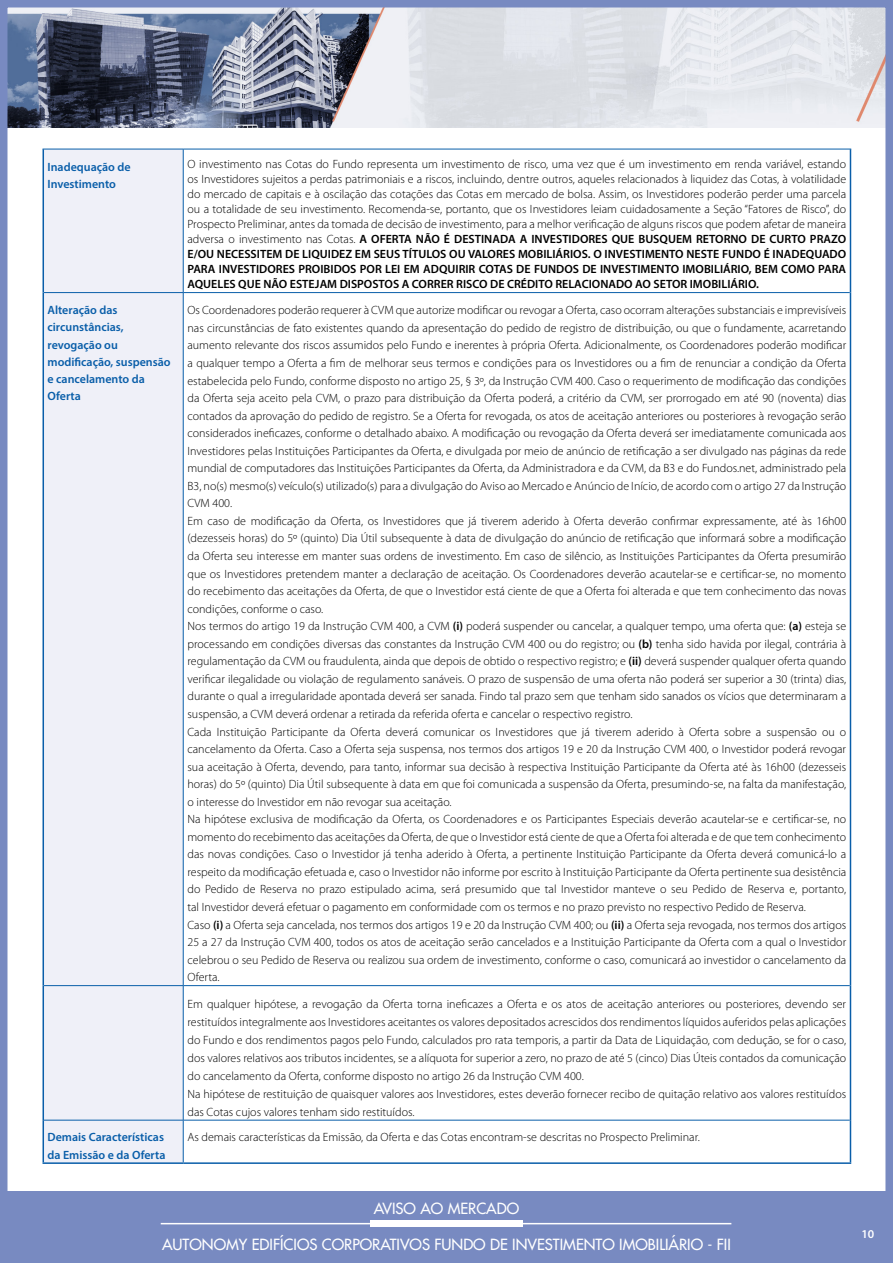
<style>
.page{position:relative;width:893px;height:1263px;background:#fff}
.page>*{position:absolute;margin:0;border:0;box-sizing:border-box;transform-origin:0 0}
.t1{font:15px "Futura";color:#fff}
.t2{font:300 12px/17.5px "Myriad Pro";color:#000}
.t3{font:600 12px/17.2px "Myriad Pro";color:#095ea9}
.t4{font:600 12px "Myriad Pro";color:#fff}
.s1{font-weight:600}
</style>
<div class="page">
<div style="left:0;top:1191px;width:885px;height:65px;background:#788ac1"></div>
<img style="left:9px;top:9px;width:875px;height:118px">
<div style="left:0;top:0;width:893px;height:1263px;border:8px solid #788ac1"></div>
<hr style="left:161px;top:1223px;width:570px;height:1px;background:#fff">
<div style="left:371px;top:1220px;width:152px;height:6px;background:#fff"></div>
<div style="left:44px;top:150px;width:139px;height:1012px;background:#eff0f8"></div>
<hr style="left:43px;top:149px;width:1px;height:144px;background:#095ea9">
<hr style="left:850px;top:149px;width:1px;height:144px;background:#095ea9">
<hr style="left:43px;top:293px;width:1px;height:693px;background:#095ea9">
<hr style="left:850px;top:293px;width:1px;height:693px;background:#095ea9">
<hr style="left:43px;top:986px;width:1px;height:134px;background:#095ea9">
<hr style="left:850px;top:986px;width:1px;height:134px;background:#095ea9">
<hr style="left:43px;top:1120px;width:1px;height:42px;background:#095ea9">
<hr style="left:850px;top:1120px;width:1px;height:42px;background:#095ea9">
<hr style="left:43px;top:1162px;width:140px;height:2px;background:#095ea9">
<hr style="left:183px;top:1162px;width:668px;height:2px;background:#095ea9">
<hr style="left:43px;top:149px;width:140px;height:1px;background:#095ea9">
<hr style="left:183px;top:149px;width:668px;height:1px;background:#095ea9">
<hr style="left:183px;top:149px;width:1px;height:143px;background:#095ea9">
<hr style="left:183px;top:293px;width:1px;height:692px;background:#095ea9">
<hr style="left:44px;top:292px;width:139px;height:1px;background:#095ea9">
<hr style="left:183px;top:292px;width:667px;height:1px;background:#095ea9">
<hr style="left:44px;top:985px;width:139px;height:1px;background:#095ea9">
<hr style="left:183px;top:985px;width:667px;height:1px;background:#095ea9">
<hr style="left:183px;top:986px;width:1px;height:134px;background:#095ea9">
<hr style="left:44px;top:1120px;width:139px;height:1px;background:#095ea9">
<hr style="left:183px;top:1120px;width:667px;height:1px;background:#095ea9">
<hr style="left:183px;top:1120px;width:1px;height:42px;background:#095ea9">
<p class="t3" style="left:48px;top:158px;width:85px">Inadequação de<br>Investimento</p>
<p class="t2" style="left:187px;top:157px;width:660px;line-height:15px;text-align:justify">O investimento nas Cotas do Fundo representa um investimento de risco, uma vez que é um investimento em renda variável, estando os Investidores sujeitos a perdas patrimoniais e a riscos, incluindo, dentre outros, aqueles relacionados à liquidez das Cotas, à volatilidade do mercado de capitais e à oscilação das cotações das Cotas em mercado de bolsa. Assim, os Investidores poderão perder uma parcela ou a totalidade de seu investimento. Recomenda-se, portanto, que os Investidores leiam cuidadosamente a Seção “Fatores de Risco”, do Prospecto Preliminar, antes da tomada de decisão de investimento, para a melhor verificação de alguns riscos que podem afetar de maneira adversa o investimento nas Cotas. <span class="s1">A OFERTA NÃO É DESTINADA A INVESTIDORES QUE BUSQUEM RETORNO DE CURTO PRAZO E/OU NECESSITEM DE LIQUIDEZ EM SEUS TÍTULOS OU VALORES MOBILIÁRIOS. O INVESTIMENTO NESTE FUNDO É INADEQUADO PARA INVESTIDORES PROIBIDOS POR LEI EM ADQUIRIR COTAS DE FUNDOS DE INVESTIMENTO IMOBILIÁRIO, BEM COMO PARA AQUELES QUE NÃO ESTEJAM DISPOSTOS A CORRER RISCO DE CRÉDITO RELACIONADO AO SETOR IMOBILIÁRIO.</span></p>
<p class="t3" style="left:48px;top:301px;width:125px">Alteração das circunstâncias, revogação ou modificação, suspensão e cancelamento da<br>Oferta</p>
<p class="t2" style="left:187px;top:302px;width:660px">Os Coordenadores poderão requerer à CVM que autorize modificar ou revogar a Oferta, caso ocorram alterações substanciais e imprevisíveis nas circunstâncias de fato existentes quando da apresentação do pedido de registro de distribuição, ou que o fundamente, acarretando aumento relevante dos riscos assumidos pelo Fundo e inerentes à própria Oferta. Adicionalmente, os Coordenadores poderão modificar a qualquer tempo a Oferta a fim de melhorar seus termos e condições para os Investidores ou a fim de renunciar a condição da Oferta estabelecida pelo Fundo, conforme disposto no artigo 25, § 3º, da Instrução CVM 400. Caso o requerimento de modificação das condições da Oferta seja aceito pela CVM, o prazo para distribuição da Oferta poderá, a critério da CVM, ser prorrogado em até 90 (noventa) dias contados da aprovação do pedido de registro. Se a Oferta for revogada, os atos de aceitação anteriores ou posteriores à revogação serão considerados ineficazes, conforme o detalhado abaixo. A modificação ou revogação da Oferta deverá ser imediatamente comunicada aos Investidores pelas Instituições Participantes da Oferta, e divulgada por meio de anúncio de retificação a ser divulgado nas páginas da rede mundial de computadores das Instituições Participantes da Oferta, da Administradora e da CVM, da B3 e do Fundos.net, administrado pela B3, no(s) mesmo(s) veículo(s) utilizado(s) para a divulgação do Aviso ao Mercado e Anúncio de Início, de acordo com o artigo 27 da Instrução CVM 400.<br>Em caso de modificação da Oferta, os Investidores que já tiverem aderido à Oferta deverão confirmar expressamente, até às 16h00 (dezesseis horas) do 5º (quinto) Dia Útil subsequente à data de divulgação do anúncio de retificação que informará sobre a modificação da Oferta seu interesse em manter suas ordens de investimento. Em caso de silêncio, as Instituições Participantes da Oferta presumirão que os Investidores pretendem manter a declaração de aceitação. Os Coordenadores deverão acautelar-se e certificar-se, no momento do recebimento das aceitações da Oferta, de que o Investidor está ciente de que a Oferta foi alterada e que tem conhecimento das novas condições, conforme o caso.<br>Nos termos do artigo 19 da Instrução CVM 400, a CVM <span class="s1">(i)</span> poderá suspender ou cancelar, a qualquer tempo, uma oferta que: <span class="s1">(a)</span> esteja se processando em condições diversas das constantes da Instrução CVM 400 ou do registro; ou <span class="s1">(b)</span> tenha sido havida por ilegal, contrária à regulamentação da CVM ou fraudulenta, ainda que depois de obtido o respectivo registro; e <span class="s1">(ii)</span> deverá suspender qualquer oferta quando verificar ilegalidade ou violação de regulamento sanáveis. O prazo de suspensão de uma oferta não poderá ser superior a 30 (trinta) dias, durante o qual a irregularidade apontada deverá ser sanada. Findo tal prazo sem que tenham sido sanados os vícios que determinaram a suspensão, a CVM deverá ordenar a retirada da referida oferta e cancelar o respectivo registro.<br>Cada Instituição Participante da Oferta deverá comunicar os Investidores que já tiverem aderido à Oferta sobre a suspensão ou o cancelamento da Oferta. Caso a Oferta seja suspensa, nos termos dos artigos 19 e 20 da Instrução CVM 400, o Investidor poderá revogar sua aceitação à Oferta, devendo, para tanto, informar sua decisão à respectiva Instituição Participante da Oferta até às 16h00 (dezesseis horas) do 5º (quinto) Dia Útil subsequente à data em que foi comunicada a suspensão da Oferta, presumindo-se, na falta da manifestação, o interesse do Investidor em não revogar sua aceitação.<br>Na hipótese exclusiva de modificação da Oferta, os Coordenadores e os Participantes Especiais deverão acautelar-se e certificar-se, no momento do recebimento das aceitações da Oferta, de que o Investidor está ciente de que a Oferta foi alterada e de que tem conhecimento das novas condições. Caso o Investidor já tenha aderido à Oferta, a pertinente Instituição Participante da Oferta deverá comunicá-lo a respeito da modificação efetuada e, caso o Investidor não informe por escrito à Instituição Participante da Oferta pertinente sua desistência do Pedido de Reserva no prazo estipulado acima, será presumido que tal Investidor manteve o seu Pedido de Reserva e, portanto, tal Investidor deverá efetuar o pagamento em conformidade com os termos e no prazo previsto no respectivo Pedido de Reserva.<br>Caso <span class="s1">(i)</span> a Oferta seja cancelada, nos termos dos artigos 19 e 20 da Instrução CVM 400; ou <span class="s1">(ii)</span> a Oferta seja revogada, nos termos dos artigos 25 a 27 da Instrução CVM 400, todos os atos de aceitação serão cancelados e a Instituição Participante da Oferta com a qual o Investidor celebrou o seu Pedido de Reserva ou realizou sua ordem de investimento, conforme o caso, comunicará ao investidor o cancelamento da Oferta.</p>
<p class="t2" style="left:187px;top:995px;width:660px;line-height:18px">Em qualquer hipótese, a revogação da Oferta torna ineficazes a Oferta e os atos de aceitação anteriores ou posteriores, devendo ser restituídos integralmente aos Investidores aceitantes os valores depositados acrescidos dos rendimentos líquidos auferidos pelas aplicações do Fundo e dos rendimentos pagos pelo Fundo, calculados pro rata temporis, a partir da Data de Liquidação, com dedução, se for o caso, dos valores relativos aos tributos incidentes, se a alíquota for superior a zero, no prazo de até 5 (cinco) Dias Úteis contados da comunicação do cancelamento da Oferta, conforme disposto no artigo 26 da Instrução CVM 400.<br>Na hipótese de restituição de quaisquer valores aos Investidores, estes deverão fornecer recibo de quitação relativo aos valores restituídos das Cotas cujos valores tenham sido restituídos.</p>
<p class="t3" style="left:48px;top:1128px;width:119px">Demais Características da Emissão e da Oferta</p>
<p class="t2" style="left:187px;top:1129px;width:514px">As demais características da Emissão, da Oferta e das Cotas encontram-se descritas no Prospecto Preliminar.</p>
<p class="t1" style="left:374px;top:1199px;width:147px">AVISO AO MERCADO</p>
<p class="t1" style="left:162px;top:1234px;width:570px">AUTONOMY EDIFÍCIOS CORPORATIVOS FUNDO DE INVESTIMENTO IMOBILIÁRIO - FII</p>
<p class="t4" style="left:861px;top:1226px;width:14px">10</p>
</div>
